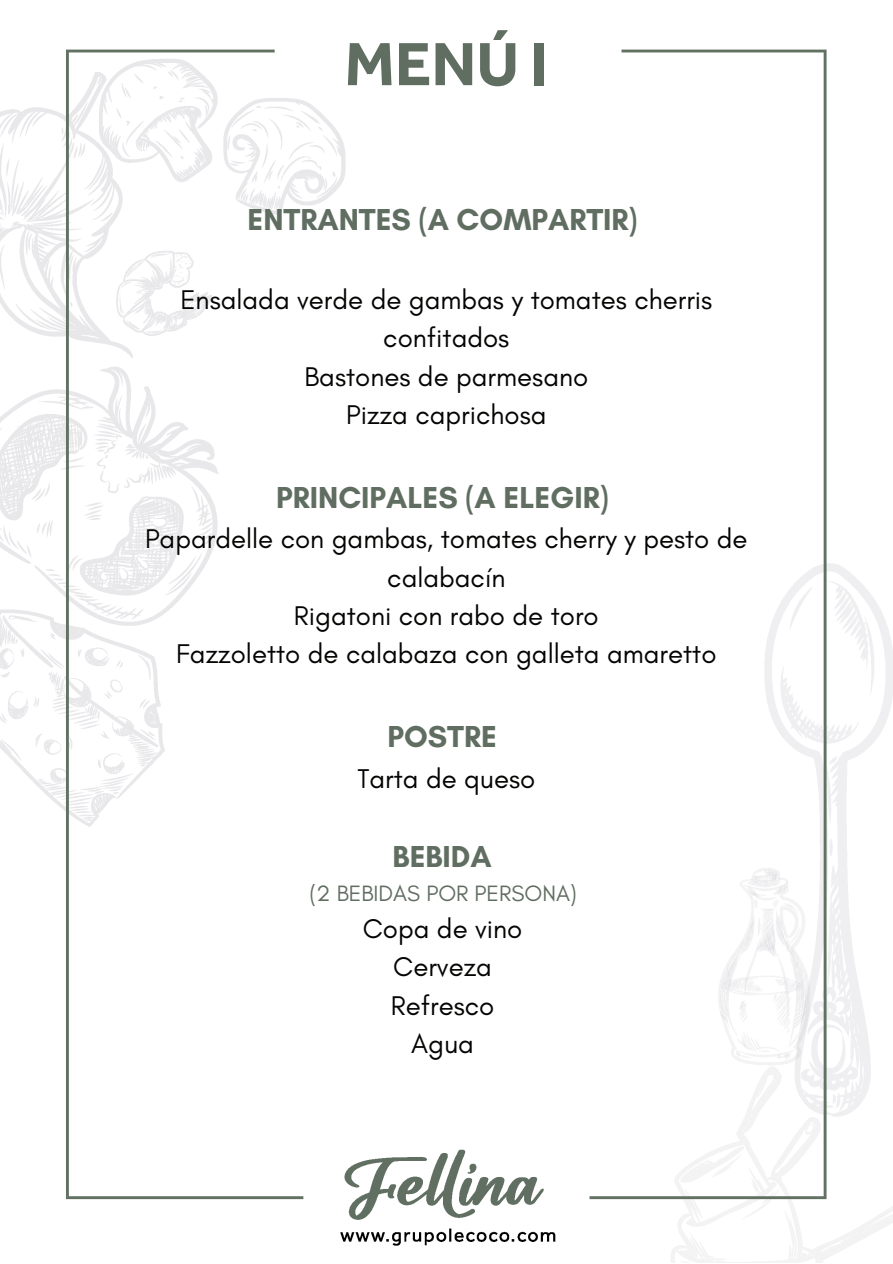
<style>
.page{position:relative;width:893px;height:1264px;background:#fff}
.page>*{position:absolute;margin:0;border:0;box-sizing:border-box;transform-origin:0 0}
.t1{font:700 63px "Effra";color:#606d61}
.t2{font:700 30.9px "Glacial Indifference";color:#606d61}
.t3{font:27.6px/38.2px "Glacial Indifference";color:#040403;text-align:center}
.t4{font:22.65px "Glacial Indifference";color:#606d61}
</style>
<div class="page">
<img style="left:0;top:49px;width:892px;height:1213px">
<p class="t1" style="left:344px;top:25px;width:205px">MENÚ I</p>
<p class="t2" style="left:247px;top:201px;width:391px">ENTRANTES (A COMPARTIR)</p>
<p class="t3" style="left:180px;top:280px;width:533px">Ensalada verde de gambas y tomates cherris confitados</p>
<p class="t3" style="left:304px;top:357px;width:285px">Bastones de parmesano</p>
<p class="t3" style="left:346px;top:395px;width:202px">Pizza caprichosa</p>
<p class="t2" style="left:276px;top:478px;width:334px">PRINCIPALES (A ELEGIR)</p>
<p class="t3" style="left:145px;top:519px;width:604px">Papardelle con gambas, tomates cherry y pesto de calabacín</p>
<p class="t3" style="left:294px;top:596px;width:306px">Rigatoni con rabo de toro</p>
<p class="t3" style="left:176px;top:634px;width:541px">Fazzoletto de calabaza con galleta amaretto</p>
<p class="t2" style="left:387px;top:717px;width:111px">POSTRE</p>
<p class="t3" style="left:357px;top:759px;width:179px">Tarta de queso</p>
<p class="t2" style="left:392px;top:837px;width:100px">BEBIDA</p>
<p class="t4" style="left:309px;top:879px;width:269px">(2 BEBIDAS POR PERSONA)</p>
<p class="t3" style="left:363px;top:909px;width:161px">Copa de vino</p>
<p class="t3" style="left:393px;top:947px;width:100px">Cerveza</p>
<p class="t3" style="left:391px;top:985px;width:105px">Refresco</p>
<p class="t3" style="left:411px;top:1024px;width:64px">Agua</p>
</div>
